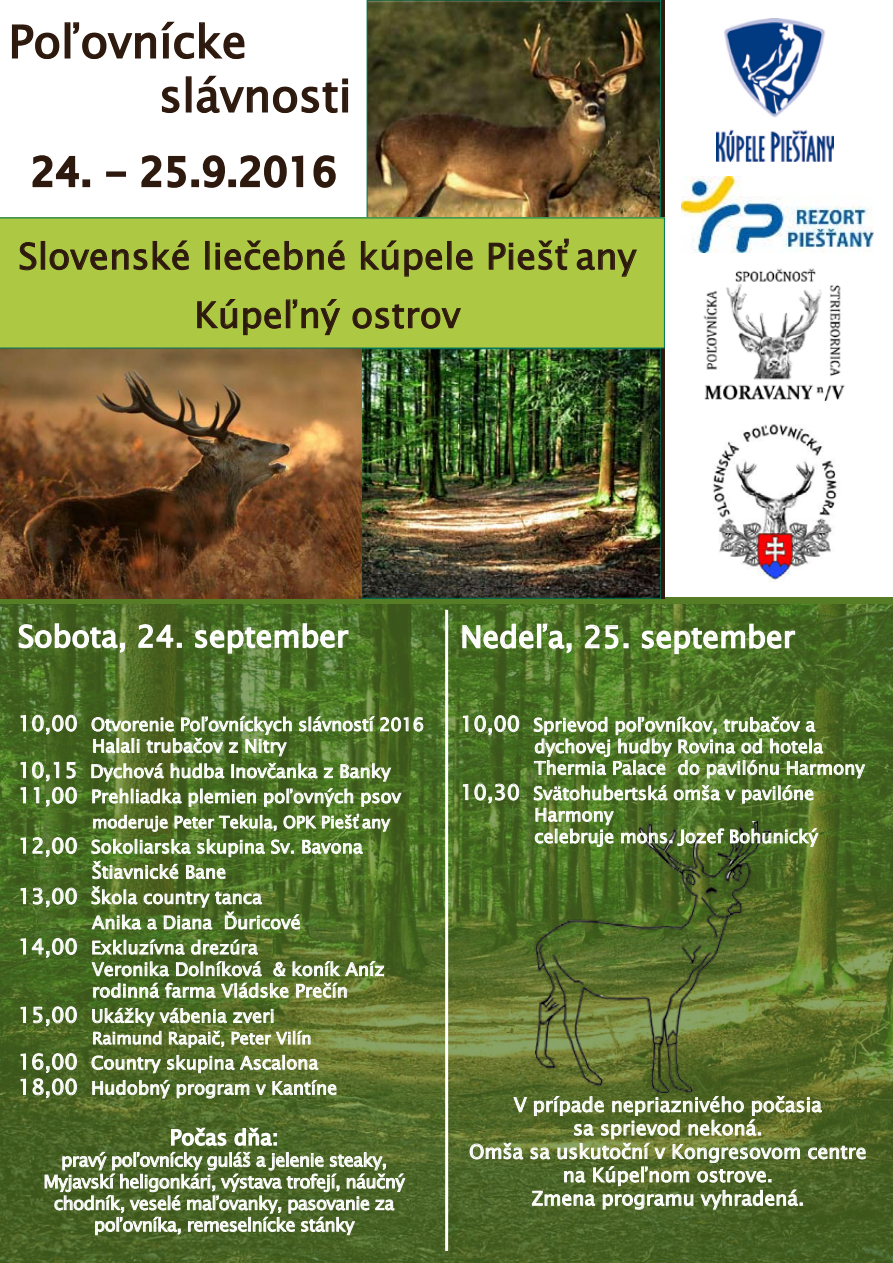
<style>
.page{position:relative;width:893px;height:1263px;background:#fff}
.page>*{position:absolute;margin:0;border:0;box-sizing:border-box;transform-origin:0 0}
.t1{font:45px/54px "Lucida Sans Unicode";color:#2d190d}
.t2{font:39px "Lucida Sans Unicode";color:#2d190d}
.t3{font:36px/58.5px "Lucida Sans Unicode";color:#2d190d;text-align:center}
.t4{font:30px "Lucida Sans Unicode";color:#fff}
.t5{font:21px "Lucida Sans Unicode";color:#fff}
.t6{font:19.5px/23.4px "Lucida Sans Unicode";color:#fff;text-align:center}
.t7{font:18px/21.6px "Lucida Sans Unicode";color:#fff}
.t8{font:18px/21.6px "Lucida Sans Unicode";letter-spacing:-.03em;color:#fff;text-align:center}
.t9{font:16.5px "Lucida Sans Unicode";color:#fff}
.s1{font-size:21px}
</style>
<div class="page">
<img style="left:0;top:604px;width:893px;height:658px">
<div style="left:0;top:597px;width:893px;height:7px;background:#567c26"></div>
<div style="left:445px;top:610px;width:3px;height:641px;background:#fff;border:2px solid #fff"></div>
<img style="left:369px;top:2px;width:290px;height:214px">
<div style="left:367px;top:0;width:294px;height:218px;border:1px solid #007559"></div>
<img style="left:361px;top:350px;width:298px;height:247px">
<div style="left:359px;top:348px;width:302px;height:251px;border:1px solid #007559"></div>
<img style="left:0;top:348px;width:361px;height:251px">
<img style="left:703px;top:268px;width:142px;height:133px">
<img style="left:713px;top:424px;width:124px;height:158px">
<hr style="left:661px;top:0;width:4px;height:598px;background:#2d190d">
<img style="left:716px;top:18px;width:118px;height:144px">
<img style="left:681px;top:176px;width:192px;height:77px">
<svg style="left:18px;top:622px;width:108px;height:31px;background:#778f5b"></svg>
<svg style="left:138px;top:623px;width:44px;height:26px"></svg>
<svg style="left:194px;top:622px;width:155px;height:32px;background:#78955d"></svg>
<svg style="left:20px;top:715px;width:6px;height:16px"></svg>
<svg style="left:32px;top:714px;width:45px;height:21px"></svg>
<svg style="left:299px;top:716px;width:125px;height:16px;background:#839d69"></svg>
<svg style="left:91px;top:716px;width:201px;height:41px;background:#79915c"></svg>
<svg style="left:20px;top:761px;width:6px;height:17px"></svg>
<svg style="left:91px;top:763px;width:73px;height:19px"></svg>
<svg style="left:170px;top:763px;width:55px;height:16px"></svg>
<svg style="left:232px;top:763px;width:86px;height:16px"></svg>
<svg style="left:324px;top:767px;width:9px;height:11px"></svg>
<svg style="left:340px;top:763px;width:51px;height:19px"></svg>
<svg style="left:20px;top:787px;width:6px;height:16px"></svg>
<svg style="left:32px;top:761px;width:45px;height:46px;background:#6c894d"></svg>
<svg style="left:92px;top:788px;width:90px;height:16px"></svg>
<svg style="left:188px;top:789px;width:68px;height:18px"></svg>
<svg style="left:264px;top:788px;width:90px;height:19px;background:#7a955f"></svg>
<svg style="left:361px;top:792px;width:41px;height:15px"></svg>
<svg style="left:93px;top:814px;width:75px;height:18px"></svg>
<svg style="left:174px;top:814px;width:103px;height:17px;background:#7d9662"></svg>
<svg style="left:283px;top:815px;width:33px;height:14px"></svg>
<svg style="left:322px;top:813px;width:69px;height:19px"></svg>
<svg style="left:20px;top:837px;width:6px;height:17px"></svg>
<svg style="left:32px;top:837px;width:45px;height:20px"></svg>
<svg style="left:91px;top:839px;width:100px;height:15px"></svg>
<svg style="left:197px;top:839px;width:68px;height:18px"></svg>
<svg style="left:271px;top:839px;width:23px;height:15px"></svg>
<svg style="left:302px;top:839px;width:61px;height:15px"></svg>
<svg style="left:92px;top:861px;width:87px;height:18px;background:#859967"></svg>
<svg style="left:186px;top:865px;width:40px;height:14px"></svg>
<svg style="left:20px;top:887px;width:6px;height:17px"></svg>
<svg style="left:33px;top:887px;width:44px;height:21px"></svg>
<svg style="left:91px;top:886px;width:209px;height:44px;background:#6f884f"></svg>
<svg style="left:20px;top:938px;width:6px;height:17px"></svg>
<svg style="left:32px;top:938px;width:45px;height:20px"></svg>
<svg style="left:92px;top:939px;width:93px;height:16px"></svg>
<svg style="left:191px;top:939px;width:67px;height:16px"></svg>
<svg style="left:92px;top:961px;width:292px;height:37px;background:#7d925e"></svg>
<svg style="left:20px;top:1006px;width:6px;height:17px"></svg>
<svg style="left:33px;top:1006px;width:44px;height:20px"></svg>
<svg style="left:92px;top:1007px;width:219px;height:41px;background:#7b8e58"></svg>
<svg style="left:20px;top:1053px;width:6px;height:17px"></svg>
<svg style="left:91px;top:1055px;width:70px;height:18px"></svg>
<svg style="left:167px;top:1055px;width:152px;height:18px;background:#859563"></svg>
<svg style="left:20px;top:1078px;width:6px;height:17px"></svg>
<svg style="left:32px;top:1053px;width:45px;height:45px;background:#738858"></svg>
<svg style="left:92px;top:1079px;width:78px;height:20px;background:#7a8e5e"></svg>
<svg style="left:176px;top:1084px;width:74px;height:15px"></svg>
<svg style="left:256px;top:1084px;width:10px;height:11px"></svg>
<svg style="left:272px;top:1079px;width:65px;height:16px"></svg>
<svg style="left:44px;top:1126px;width:362px;height:109px;background:#6c814f"></svg>
<img style="left:536px;top:821px;width:235px;height:271px">
<svg style="left:462px;top:623px;width:110px;height:31px;background:#7b995f"></svg>
<svg style="left:584px;top:624px;width:45px;height:26px"></svg>
<svg style="left:641px;top:623px;width:155px;height:32px;background:#769359"></svg>
<svg style="left:463px;top:715px;width:56px;height:20px"></svg>
<svg style="left:533px;top:716px;width:332px;height:63px;background:#708d51"></svg>
<svg style="left:463px;top:783px;width:56px;height:21px"></svg>
<svg style="left:533px;top:785px;width:203px;height:16px;background:#859e6a"></svg>
<svg style="left:742px;top:785px;width:72px;height:19px"></svg>
<svg style="left:535px;top:807px;width:79px;height:40px;background:#7e9a5f"></svg>
<svg style="left:621px;top:828px;width:103px;height:18px;background:#7d9163"></svg>
<svg style="left:730px;top:828px;width:89px;height:19px;background:#7d9164"></svg>
<svg style="left:469px;top:1095px;width:397px;height:115px;background:#6c7f49"></svg>
<div style="left:0;top:218px;width:665px;height:130px;background:#adc944"></div>
<svg style="left:11px;top:21px;width:234px;height:38px"></svg>
<svg style="left:161px;top:86px;width:19px;height:27px"></svg>
<div style="left:186px;top:76px;width:6px;height:36px;border:2px solid #2d190d"></div>
<svg style="left:196px;top:75px;width:152px;height:39px"></svg>
<svg style="left:32px;top:155px;width:47px;height:33px"></svg>
<div style="left:82px;top:179px;width:8px;height:8px;border:3px solid #2d190d"></div>
<div style="left:106px;top:171px;width:20px;height:6px;border:3px solid #2d190d"></div>
<svg style="left:141px;top:155px;width:45px;height:33px"></svg>
<div style="left:191px;top:179px;width:8px;height:8px;border:3px solid #2d190d"></div>
<svg style="left:202px;top:155px;width:23px;height:33px"></svg>
<div style="left:228px;top:179px;width:8px;height:8px;border:3px solid #2d190d"></div>
<svg style="left:240px;top:155px;width:64px;height:33px"></svg>
<svg style="left:313px;top:155px;width:23px;height:33px"></svg>
<svg style="left:19px;top:242px;width:18px;height:29px"></svg>
<div style="left:41px;top:241px;width:4px;height:29px;border:1px solid #2d190d"></div>
<svg style="left:49px;top:240px;width:140px;height:30px;background:#96aa3a"></svg>
<div style="left:205px;top:241px;width:4px;height:29px;border:1px solid #2d190d"></div>
<svg style="left:216px;top:240px;width:129px;height:30px;background:#94a739"></svg>
<svg style="left:361px;top:240px;width:81px;height:37px;background:#98ac3a"></svg>
<div style="left:447px;top:241px;width:4px;height:29px;border:1px solid #2d190d"></div>
<svg style="left:456px;top:249px;width:17px;height:21px"></svg>
<svg style="left:489px;top:238px;width:80px;height:32px;background:#94a739"></svg>
<svg style="left:576px;top:249px;width:61px;height:28px;background:#95a839"></svg>
<svg style="left:197px;top:299px;width:40px;height:30px"></svg>
<svg style="left:243px;top:299px;width:98px;height:37px;background:#99ae3b"></svg>
<svg style="left:352px;top:304px;width:109px;height:25px;background:#94a739"></svg>
<h1 class="t1" style="left:159px;top:15px;width:194px;text-indent:-151px">Poľovnícke slávnosti</h1>
<h2 class="t2" style="left:31px;top:141px;width:308px">24. - 25.9.2016</h2>
<h3 class="t3" style="left:18px;top:227px;width:619px">Slovenské liečebné kúpele Piešťany<br>Kúpeľný ostrov</h3>
<h3 class="t4" style="left:18px;top:613px;width:332px">Sobota, 24. september</h3>
<p class="t7" style="left:92px;top:714px;width:334px;text-indent:-74px"><span class="s1">10,00</span> Otvorenie Poľovníckych slávností 2016<br>Halali trubačov z Nitry</p>
<p class="t7" style="left:18px;top:759px;width:384px;line-height:25.2px"><span class="s1">10,15</span> Dychová hudba Inovčanka z Banky<br><span class="s1">11,00</span> Prehliadka plemien poľovných psov</p>
<p class="t9" style="left:92px;top:809px;width:299px">moderuje Peter Tekula, OPK Piešťany</p>
<p class="t7" style="left:18px;top:836px;width:346px"><span class="s1">12,00</span> Sokoliarska skupina Sv. Bavona</p>
<p class="t7" style="left:92px;top:861px;width:136px">Štiavnické Bane</p>
<p class="t7" style="left:18px;top:886px;width:245px"><span class="s1">13,00</span> Škola country tanca</p>
<p class="t7" style="left:92px;top:912px;width:210px">Anika a Diana Ďuricové</p>
<p class="t7" style="left:18px;top:937px;width:241px"><span class="s1">14,00</span> Exkluzívna drezúra</p>
<p class="t7" style="left:92px;top:958px;width:294px">Veronika Dolníková &amp; koník Aníz rodinná farma Vládske Prečín</p>
<p class="t7" style="left:18px;top:1005px;width:258px"><span class="s1">15,00</span> Ukážky vábenia zveri</p>
<p class="t9" style="left:92px;top:1025px;width:221px">Raimund Rapaič, Peter Vilín</p>
<p class="t7" style="left:18px;top:1050px;width:321px;line-height:25.2px"><span class="s1">16,00</span> Country skupina Ascalona<br><span class="s1">18,00</span> Hudobný program v Kantíne</p>
<p class="t5" style="left:170px;top:1121px;width:110px">Počas dňa:</p>
<p class="t8" style="left:43px;top:1149px;width:363px">pravý poľovnícky guláš a jelenie steaky, Myjavskí heligonkári, výstava trofejí, náučný chodník, veselé maľovanky, pasovanie za poľovníka, remeselnícke stánky</p>
<h3 class="t4" style="left:460px;top:613px;width:336px">Nedeľa, 25. september</h3>
<p class="t7" style="left:534px;top:714px;width:332px;text-indent:-74px"><span class="s1">10,00</span> Sprievod poľovníkov, trubačov a dychovej hudby Rovina od hotela<br>Thermia Palace do pavilónu Harmony</p>
<p class="t7" style="left:534px;top:782px;width:285px;text-indent:-74px"><span class="s1">10,30</span> Svätohubertská omša v pavilóne<br>Harmony<br>celebruje mons. Jozef Bohunický</p>
<p class="t6" style="left:469px;top:1093px;width:399px">V prípade nepriaznivého počasia<br>sa sprievod nekoná.<br>Omša sa uskutoční v Kongresovom centre na Kúpeľnom ostrove.<br>Zmena programu vyhradená.</p>
</div>
